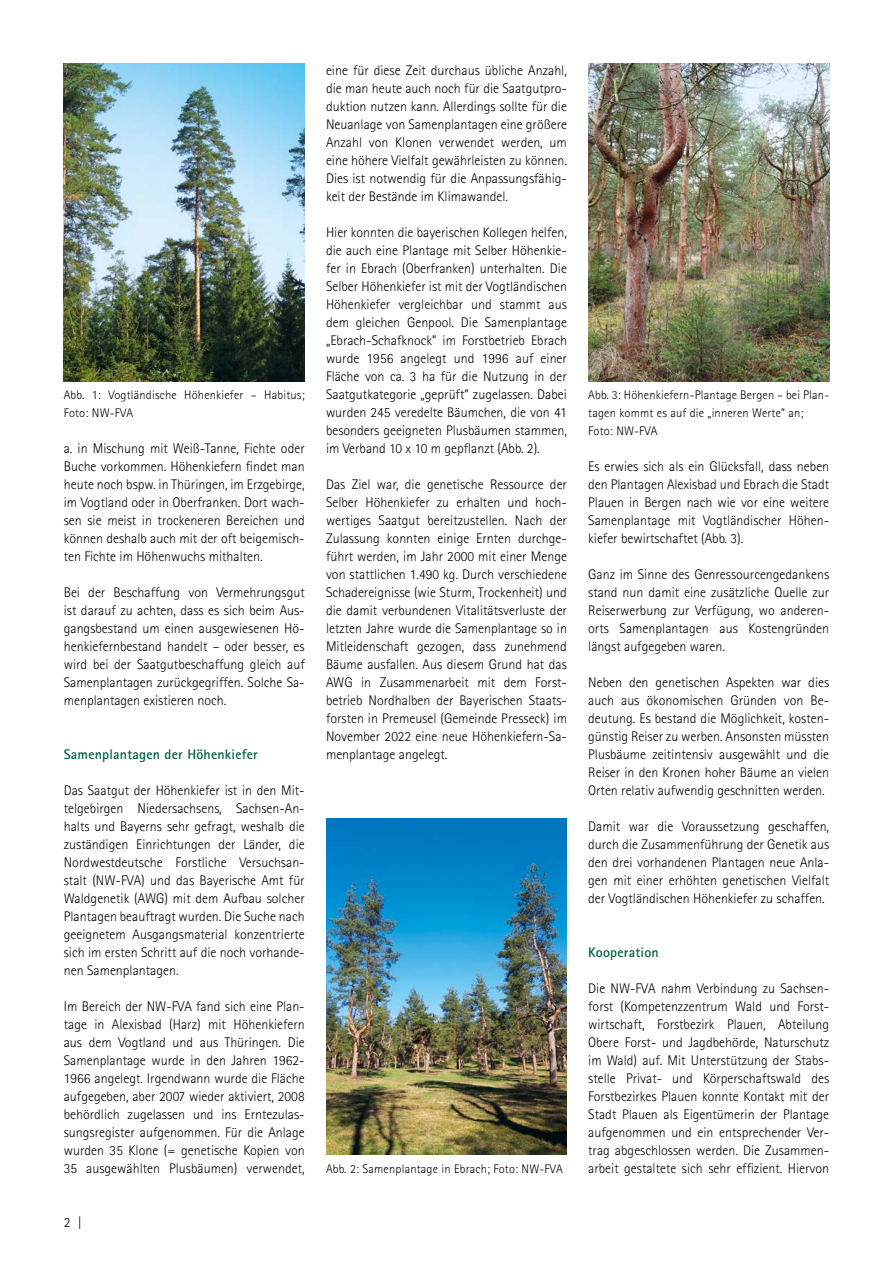
<style>
.page{position:relative;width:893px;height:1263px;background:#fff}
.page>*{position:absolute;margin:0;border:0;box-sizing:border-box;transform-origin:0 0}
.Fließtext{font:300 13.95px/18px "Rotis Sans Serif Std";color:#000;text-align:justify}
.H2_Zwischenüberschrift_grün{font:700 13.95px "Rotis Sans Serif Std";letter-spacing:.015em;color:#005e45}
.t1{font:300 12.45px/18px "Rotis Sans Serif Std";letter-spacing:.015em;color:#000}
</style>
<div class="page">
<img style="left:64px;top:64px;width:241px;height:317px">
<img style="left:326px;top:818px;width:241px;height:337px">
<img style="left:588px;top:64px;width:241px;height:317px">
<p class="t1" style="left:64px;top:386px;width:242px">Abb. 1: Vogtländische Höhenkiefer – Habitus;<br>Foto: NW-FVA</p>
<p class="Fließtext" style="left:64px;top:439px;width:242px">a. in Mischung mit Weiß-Tanne, Fichte oder Buche vorkommen. Höhenkiefern findet man heute noch bspw. in Thüringen, im Erzgebirge, im Vogtland oder in Oberfranken. Dort wach&shy;sen sie meist in trockeneren Bereichen und können deshalb auch mit der oft beigemisch&shy;ten Fichte im Höhenwuchs mithalten.</p>
<p class="Fließtext" style="left:64px;top:583px;width:242px">Bei der Beschaffung von Vermehrungsgut ist darauf zu achten, dass es sich beim Aus&shy;gangsbestand um einen ausgewiesenen Hö&shy;henkiefernbestand handelt – oder besser, es wird bei der Saatgutbeschaffung gleich auf Samenplantagen zurückgegriffen. Solche Sa&shy;menplantagen existieren noch.</p>
<h2 class="H2_Zwischenüberschrift_grün" style="left:64px;top:746px;width:196px">Samenplantagen der Höhenkiefer</h2>
<p class="Fließtext" style="left:64px;top:781px;width:242px">Das Saatgut der Höhenkiefer ist in den Mit&shy;telgebirgen Niedersachsens, Sachsen-An&shy;halts und Bayerns sehr gefragt, weshalb die zuständigen Einrichtungen der Länder, die Nordwestdeutsche Forstliche Versuchsan&shy;stalt (NW-FVA) und das Bayerische Amt für Waldgenetik (AWG) mit dem Aufbau solcher Plantagen beauftragt wurden. Die Suche nach geeignetem Ausgangsmaterial konzentrierte sich im ersten Schritt auf die noch vorhande&shy;nen Samenplantagen.</p>
<p class="Fließtext" style="left:64px;top:997px;width:242px">Im Bereich der NW-FVA fand sich eine Plan&shy;tage in Alexisbad (Harz) mit Höhenkiefern aus dem Vogtland und aus Thüringen. Die Samenplantage wurde in den Jahren 1962- 1966 angelegt. Irgendwann wurde die Fläche aufgegeben, aber 2007 wieder aktiviert, 2008 behördlich zugelassen und ins Erntezulas&shy;sungsregister aufgenommen. Für die Anlage wurden 35 Klone (= genetische Kopien von 35 ausgewählten Plusbäumen) verwendet,</p>
<p class="Fließtext" style="left:64px;top:1213px;width:20px">2 |</p>
<p class="Fließtext" style="left:326px;top:61px;width:242px">eine für diese Zeit durchaus übliche Anzahl, die man heute auch noch für die Saatgutpro&shy;duktion nutzen kann. Allerdings sollte für die Neuanlage von Samenplantagen eine größere Anzahl von Klonen verwendet werden, um eine höhere Vielfalt gewährleisten zu können.<br>Dies ist notwendig für die Anpassungsfähig&shy;keit der Bestände im Klimawandel.</p>
<p class="Fließtext" style="left:326px;top:223px;width:242px">Hier konnten die bayerischen Kollegen helfen, die auch eine Plantage mit Selber Höhenkie&shy;fer in Ebrach (Oberfranken) unterhalten. Die Selber Höhenkiefer ist mit der Vogtländischen Höhenkiefer vergleichbar und stammt aus dem gleichen Genpool. Die Samenplantage „Ebrach-Schafknock” im Forstbetrieb Ebrach wurde 1956 angelegt und 1996 auf einer Fläche von ca. 3 ha für die Nutzung in der Saatgutkategorie „geprüft” zugelassen. Dabei wurden 245 veredelte Bäumchen, die von 41 besonders geeigneten Plusbäumen stammen, im Verband 10 x 10 m gepflanzt (Abb. 2).</p>
<p class="Fließtext" style="left:326px;top:475px;width:242px">Das Ziel war, die genetische Ressource der Selber Höhenkiefer zu erhalten und hoch&shy;wertiges Saatgut bereitzustellen. Nach der Zulassung konnten einige Ernten durchge&shy;führt werden, im Jahr 2000 mit einer Menge von stattlichen 1.490 kg. Durch verschiedene Schadereignisse (wie Sturm, Trockenheit) und die damit verbundenen Vitalitätsverluste der letzten Jahre wurde die Samenplantage so in Mitleidenschaft gezogen, dass zunehmend Bäume ausfallen. Aus diesem Grund hat das AWG in Zusammenarbeit mit dem Forst&shy;betrieb Nordhalben der Bayerischen Staats&shy;forsten in Premeusel (Gemeinde Presseck) im November 2022 eine neue Höhenkiefern-Sa&shy;menplantage angelegt.</p>
<p class="t1" style="left:326px;top:1160px;width:238px">Abb. 2: Samenplantage in Ebrach; Foto: NW-FVA</p>
<p class="t1" style="left:588px;top:386px;width:242px">Abb. 3: Höhenkiefern-Plantage Bergen – bei Plan&shy;tagen kommt es auf die „inneren Werte” an;</p>
<p class="t1" style="left:588px;top:422px;width:71px">Foto: NW-FVA</p>
<p class="Fließtext" style="left:588px;top:457px;width:242px">Es erwies sich als ein Glücksfall, dass neben den Plantagen Alexisbad und Ebrach die Stadt Plauen in Bergen nach wie vor eine weitere Samenplantage mit Vogtländischer Höhen&shy;kiefer bewirtschaftet (Abb. 3).</p>
<p class="Fließtext" style="left:588px;top:565px;width:242px">Ganz im Sinne des Genressourcengedankens stand nun damit eine zusätzliche Quelle zur Reiserwerbung zur Verfügung, wo anderen&shy;orts Samenplantagen aus Kostengründen längst aufgegeben waren.</p>
<p class="Fließtext" style="left:588px;top:673px;width:242px">Neben den genetischen Aspekten war dies auch aus ökonomischen Gründen von Be&shy;deutung. Es bestand die Möglichkeit, kosten&shy;günstig Reiser zu werben. Ansonsten müssten Plusbäume zeitintensiv ausgewählt und die Reiser in den Kronen hoher Bäume an vielen Orten relativ aufwendig geschnitten werden.</p>
<p class="Fließtext" style="left:588px;top:817px;width:242px">Damit war die Voraussetzung geschaffen, durch die Zusammenführung der Genetik aus den drei vorhandenen Plantagen neue Anla&shy;gen mit einer erhöhten genetischen Vielfalt der Vogtländischen Höhenkiefer zu schaffen.</p>
<h2 class="H2_Zwischenüberschrift_grün" style="left:588px;top:944px;width:72px">Kooperation</h2>
<p class="Fließtext" style="left:588px;top:979px;width:242px">Die NW-FVA nahm Verbindung zu Sachsen&shy;forst (Kompetenzzentrum Wald und Forst&shy;wirtschaft, Forstbezirk Plauen, Abteilung Obere Forst- und Jagdbehörde, Naturschutz im Wald) auf. Mit Unterstützung der Stabs&shy;stelle Privat- und Körperschaftswald des Forstbezirkes Plauen konnte Kontakt mit der Stadt Plauen als Eigentümerin der Plantage aufgenommen und ein entsprechender Ver&shy;trag abgeschlossen werden. Die Zusammen&shy;arbeit gestaltete sich sehr effizient. Hiervon</p>
</div>
